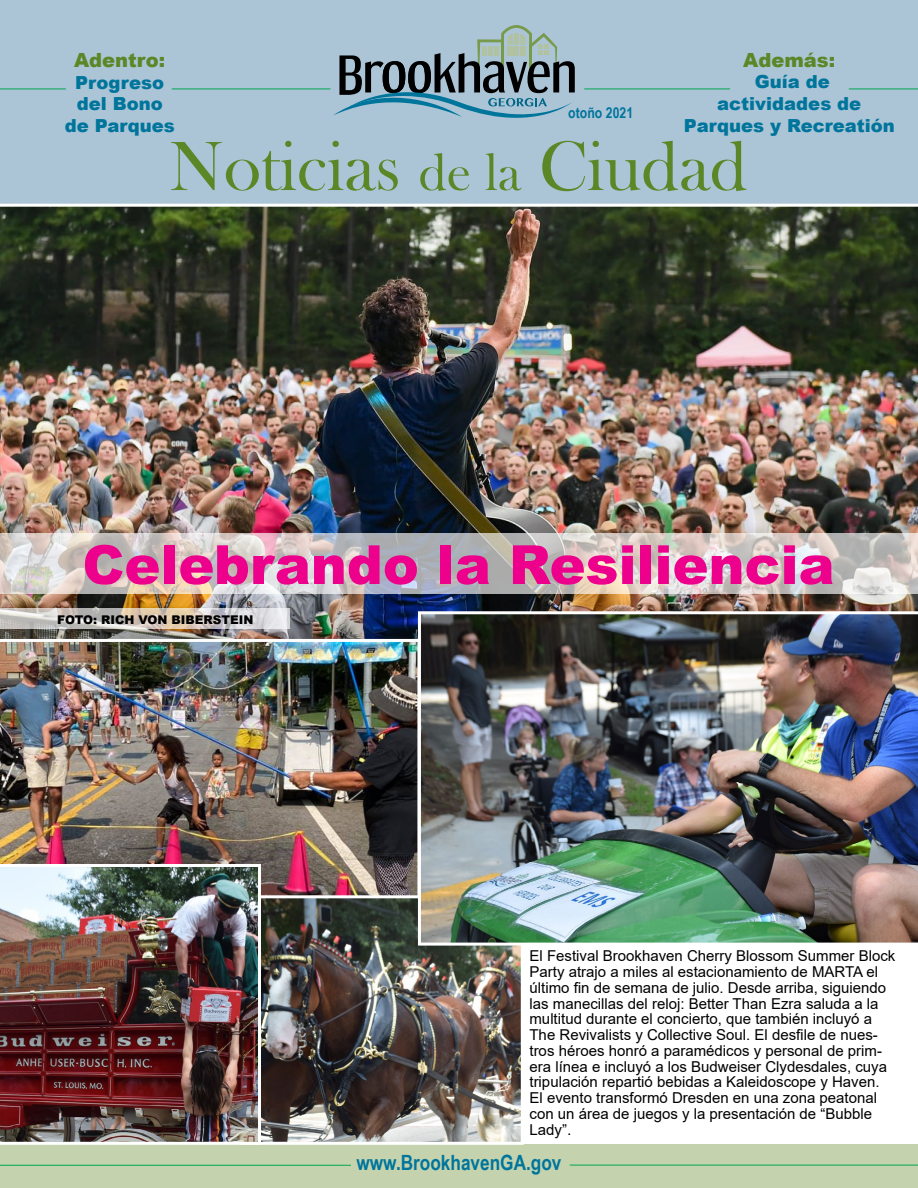
<style>
.page{position:relative;width:918px;height:1188px;background:#fff}
.page>*{position:absolute;margin:0;border:0;box-sizing:border-box;transform-origin:0 0}
.t1{font:72px "Bask Old Face";color:#5c8727}
.t2{font:900 54px "Arial";color:#ec008c}
.t3{font:700 21px "Arial Narrow";color:#00759c}
.t4{font:900 19.5px "Arial";color:#5c8727}
.t5{font:900 18px/21.6px "Arial";color:#00759c;text-align:center}
.t6{font:15px/15.8px "Arial";color:#000}
.t7{font:700 15px "Arial Narrow";color:#00759c}
.t8{font:900 12px "Arial";color:#000}
.s1{font-size:54px}
.s2{font-size:15.75px}
</style>
<div class="page">
<div style="left:0;top:1145px;width:918px;height:43px;background:#c4d3ae"></div>
<div style="left:0;top:0;width:918px;height:207px;background:#abc4d6"></div>
<svg style="left:333px;top:25px;width:242px;height:93px"></svg>
<hr style="left:0;top:1165px;width:351px;height:1px;background:#00a651">
<hr style="left:172px;top:89px;width:158px;height:1px;background:#00a651">
<hr style="left:0;top:89px;width:66px;height:1px;background:#00a651">
<hr style="left:849px;top:89px;width:69px;height:1px;background:#00a651">
<hr style="left:584px;top:89px;width:146px;height:1px;background:#00a651">
<hr style="left:570px;top:1165px;width:348px;height:1px;background:#00a651">
<img style="left:0;top:204px;width:918px;height:435px">
<img style="left:0;top:641px;width:418px;height:254px">
<img style="left:261px;top:899px;width:259px;height:242px">
<div style="left:241px;top:895px;width:283px;height:250px;border:3px solid #fff"></div>
<img style="left:418px;top:611px;width:500px;height:335px">
<img style="left:0;top:864px;width:261px;height:281px">
<svg style="left:0;top:534px;width:918px;height:60px"></svg>
<svg style="left:0;top:608px;width:289px;height:21px"></svg>
<h3 class="t4" style="left:743px;top:46px;width:94px">Además:</h3>
<p class="t5" style="left:684px;top:71px;width:212px">Guía de<br>actividades de<br>Parques y Recreatión</p>
<h1 class="t1" style="left:169px;top:127px;width:580px">Noticias <span class="s1">de la</span> Ciudad</h1>
<h3 class="t4" style="left:74px;top:46px;width:93px">Adentro:</h3>
<p class="t5" style="left:65px;top:71px;width:112px">Progreso del Bono de Parques</p>
<p class="t7" style="left:568px;top:101px;width:66px">otoño 2021</p>
<h2 class="t2" style="left:82px;top:526px;width:754px">Celebrando la Resiliencia</h2>
<p class="t8" style="left:57px;top:611px;width:198px">FOTO: RICH VON BIBERSTEIN</p>
<p class="t6" style="left:530px;top:948px;width:367px">El Festival Brookhaven Cherry Blossom Summer Block Party atrajo a miles al estacionamiento de MARTA el último fin de semana de julio. Desde arriba, siguiendo las manecillas del reloj: Better Than Ezra saluda a la multitud durante el concierto, que también incluyó a The Revivalists y Collective Soul. El desfile de nues&shy;tros héroes honró a paramédicos y personal de prim&shy;era línea e incluyó a los Budweiser Clydesdales, cuya tripulación repartió bebidas a Kaleidoscope y Haven.<br>El evento transformó Dresden en una zona peatonal con un área de juegos y la presentación de “Bubble Lady”<span class="s2">.</span></p>
<h3 class="t3" style="left:356px;top:1147px;width:207px">www.BrookhavenGA.gov</h3>
</div>
